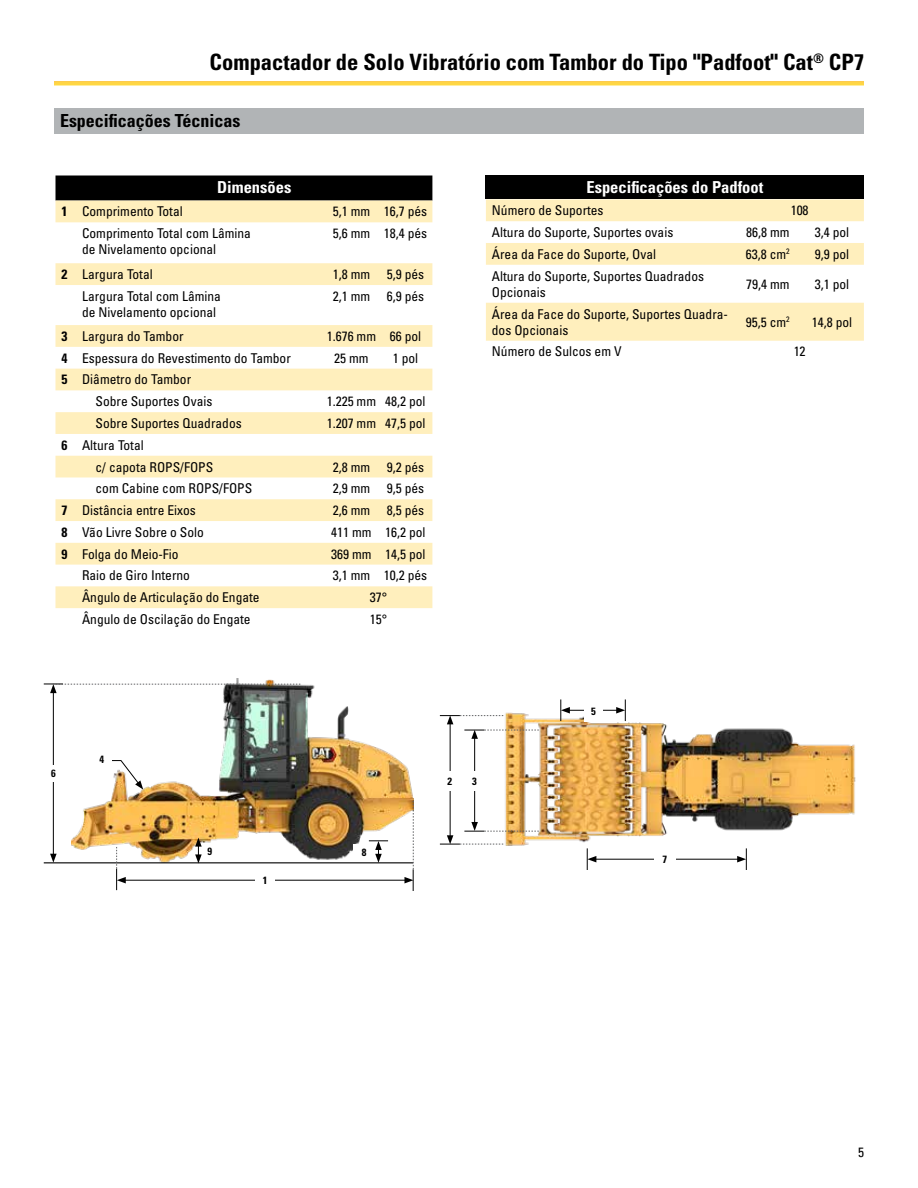
<style>
.page{position:relative;width:918px;height:1188px;background:#fff}
.page>*{position:absolute;margin:0;border:0;box-sizing:border-box;transform-origin:0 0}
.t1{font:700 condensed 22.5px "Univers LT Std";color:#000}
.t2{font:700 condensed 18px "Univers LT Std";color:#000}
.t3{font:700 condensed 16.5px "Univers LT Std";color:#fff}
.t4{font:condensed 13.5px/16.2px "Univers LT Std";color:#000}
.t5{font:700 condensed 10.5px "Univers LT Std";color:#000}
.s1{font-weight:700}
</style>
<div class="page">
<div style="left:54px;top:108px;width:810px;height:25px;background:#b1b4b6"></div>
<div style="left:56px;top:176px;width:376px;height:25px;background:#000"></div>
<svg style="left:56px;top:201px;width:376px;height:407px"></svg>
<div style="left:486px;top:176px;width:378px;height:23px;background:#000"></div>
<svg style="left:486px;top:199px;width:378px;height:142px;fill:#ffefbd"></svg>
<img style="left:72px;top:679px;width:341px;height:183px">
<hr style="left:53px;top:691px;width:1px;height:165px;background:#000">
<svg style="left:50px;top:854px;width:7px;height:8px"></svg>
<div style="left:44px;top:765px;width:19px;height:17px;background:#fff"></div>
<svg style="left:110px;top:760px;width:33px;height:30px"></svg>
<div style="left:92px;top:750px;width:19px;height:17px;background:#fff"></div>
<svg style="left:44px;top:684px;width:256px;height:9px"></svg>
<hr style="left:44px;top:862px;width:369px;height:1px;background:#000">
<hr style="left:123px;top:880px;width:284px;height:1px;background:#000">
<div style="left:256px;top:872px;width:19px;height:17px;background:#fff"></div>
<svg style="left:404px;top:801px;width:10px;height:90px"></svg>
<svg style="left:116px;top:847px;width:10px;height:43px"></svg>
<svg style="left:195px;top:838px;width:7px;height:25px"></svg>
<div style="left:202px;top:844px;width:16px;height:15px;background:#fff"></div>
<div style="left:354px;top:844px;width:21px;height:16px;background:#fff"></div>
<svg style="left:369px;top:841px;width:19px;height:22px"></svg>
<img style="left:496px;top:710px;width:360px;height:136px">
<hr style="left:474px;top:736px;width:1px;height:88px;background:#000">
<hr style="left:450px;top:722px;width:1px;height:116px;background:#000">
<div style="left:443px;top:771px;width:13px;height:20px;background:#fff"></div>
<div style="left:468px;top:771px;width:13px;height:20px;background:#fff"></div>
<svg style="left:440px;top:715px;width:63px;height:9px"></svg>
<svg style="left:464px;top:730px;width:75px;height:9px"></svg>
<svg style="left:440px;top:822px;width:99px;height:23px"></svg>
<hr style="left:567px;top:710px;width:52px;height:1px;background:#000">
<svg style="left:616px;top:699px;width:10px;height:22px"></svg>
<svg style="left:561px;top:699px;width:9px;height:22px"></svg>
<div style="left:585px;top:700px;width:18px;height:21px;background:#fff"></div>
<hr style="left:594px;top:859px;width:146px;height:1px;background:#000">
<svg style="left:737px;top:848px;width:10px;height:22px"></svg>
<svg style="left:587px;top:848px;width:9px;height:22px"></svg>
<div style="left:654px;top:849px;width:21px;height:21px;background:#fff"></div>
<h1 class="t1" style="left:210px;top:48px;width:656px">Compactador de Solo Vibratório com Tambor do Tipo "Padfoot" Cat<sup>®</sup> CP7</h1>
<h2 class="t2" style="left:60px;top:110px;width:182px">Especificações Técnicas</h2>
<p class="t3" style="left:217px;top:177px;width:76px">Dimensões</p>
<p class="t4" style="left:62px;top:203px;width:123px"><span class="s1">1</span> Comprimento Total</p>
<p class="t4" style="left:333px;top:203px;width:96px">5,1 mm 16,7 pés</p>
<p class="t4" style="left:82px;top:225px;width:171px">Comprimento Total com Lâmina de Nivelamento opcional</p>
<p class="t4" style="left:333px;top:225px;width:96px">5,6 mm 18,4 pés</p>
<p class="t4" style="left:62px;top:266px;width:93px"><span class="s1">2</span> Largura Total</p>
<p class="t4" style="left:333px;top:266px;width:93px">1,8 mm 5,9 pés</p>
<p class="t4" style="left:82px;top:288px;width:140px">Largura Total com Lâmina de Nivelamento opcional</p>
<p class="t4" style="left:333px;top:288px;width:93px">2,1 mm 6,9 pés</p>
<p class="t4" style="left:62px;top:328px;width:124px"><span class="s1">3</span> Largura do Tambor</p>
<p class="t4" style="left:327px;top:328px;width:96px">1.676 mm 66 pol</p>
<p class="t4" style="left:62px;top:350px;width:231px"><span class="s1">4</span> Espessura do Revestimento do Tambor</p>
<p class="t4" style="left:334px;top:350px;width:36px">25 mm</p>
<p class="t4" style="left:393px;top:350px;width:27px">1 pol</p>
<p class="t4" style="left:96px;top:369px;width:118px;line-height:21.8px;text-indent:-34px"><span class="s1">5</span> Diâmetro do Tambor<br>Sobre Suportes Ovais</p>
<p class="t4" style="left:327px;top:393px;width:100px">1.225 mm 48,2 pol</p>
<p class="t4" style="left:96px;top:415px;width:148px">Sobre Suportes Quadrados</p>
<p class="t4" style="left:327px;top:415px;width:100px">1.207 mm 47,5 pol</p>
<p class="t4" style="left:96px;top:434px;width:119px;line-height:21.8px;text-indent:-34px"><span class="s1">6</span> Altura Total<br>c/ capota ROPS/FOPS</p>
<p class="t4" style="left:333px;top:458px;width:93px">2,8 mm 9,2 pés</p>
<p class="t4" style="left:96px;top:480px;width:158px">com Cabine com ROPS/FOPS</p>
<p class="t4" style="left:333px;top:480px;width:93px">2,9 mm 9,5 pés</p>
<p class="t4" style="left:62px;top:502px;width:136px"><span class="s1">7</span> Distância entre Eixos</p>
<p class="t4" style="left:333px;top:502px;width:93px">2,6 mm 8,5 pés</p>
<p class="t4" style="left:62px;top:524px;width:144px"><span class="s1">8</span> Vão Livre Sobre o Solo</p>
<p class="t4" style="left:331px;top:524px;width:96px">411 mm 16,2 pol</p>
<p class="t4" style="left:62px;top:546px;width:119px"><span class="s1">9</span> Folga do Meio-Fio</p>
<p class="t4" style="left:331px;top:546px;width:96px">369 mm 14,5 pol</p>
<p class="t4" style="left:82px;top:567px;width:109px">Raio de Giro Interno</p>
<p class="t4" style="left:333px;top:567px;width:96px">3,1 mm 10,2 pés</p>
<p class="t4" style="left:82px;top:589px;width:179px">Ângulo de Articulação do Engate</p>
<p class="t4" style="left:370px;top:589px;width:19px">37°</p>
<p class="t4" style="left:82px;top:611px;width:170px">Ângulo de Oscilação do Engate</p>
<p class="t4" style="left:370px;top:611px;width:19px">15°</p>
<p class="t3" style="left:586px;top:177px;width:178px">Especificações do Padfoot</p>
<p class="t4" style="left:492px;top:202px;width:113px">Número de Suportes</p>
<p class="t4" style="left:791px;top:202px;width:19px">108</p>
<p class="t4" style="left:492px;top:224px;width:183px">Altura do Suporte, Suportes ovais</p>
<p class="t4" style="left:746px;top:224px;width:45px">86,8 mm</p>
<p class="t4" style="left:815px;top:224px;width:36px">3,4 pol</p>
<p class="t4" style="left:492px;top:246px;width:166px">Área da Face do Suporte, Oval</p>
<p class="t4" style="left:746px;top:246px;width:45px">63,8 cm<sup>2</sup></p>
<p class="t4" style="left:815px;top:246px;width:36px">9,9 pol</p>
<p class="t4" style="left:492px;top:267px;width:214px">Altura do Suporte, Suportes Quadrados<br>Opcionais</p>
<p class="t4" style="left:746px;top:276px;width:45px">79,4 mm</p>
<p class="t4" style="left:815px;top:276px;width:36px">3,1 pol</p>
<p class="t4" style="left:492px;top:305px;width:238px">Área da Face do Suporte, Suportes Quadra&shy;dos Opcionais</p>
<p class="t4" style="left:746px;top:314px;width:45px">95,5 cm<sup>2</sup></p>
<p class="t4" style="left:812px;top:314px;width:42px">14,8 pol</p>
<p class="t4" style="left:492px;top:343px;width:131px">Número de Sulcos em V</p>
<p class="t4" style="left:794px;top:343px;width:13px">12</p>
<p class="t5" style="left:51px;top:767px;width:6px">6</p>
<p class="t5" style="left:99px;top:753px;width:6px">4</p>
<p class="t5" style="left:207px;top:845px;width:6px">9</p>
<p class="t5" style="left:362px;top:846px;width:6px">8</p>
<p class="t5" style="left:263px;top:874px;width:6px">1</p>
<p class="t5" style="left:447px;top:775px;width:6px">2</p>
<p class="t5" style="left:472px;top:775px;width:6px">3</p>
<p class="t5" style="left:591px;top:704px;width:6px">5</p>
<p class="t5" style="left:663px;top:853px;width:6px">7</p>
<p class="t4" style="left:858px;top:1144px;width:7px">5</p>
</div>
